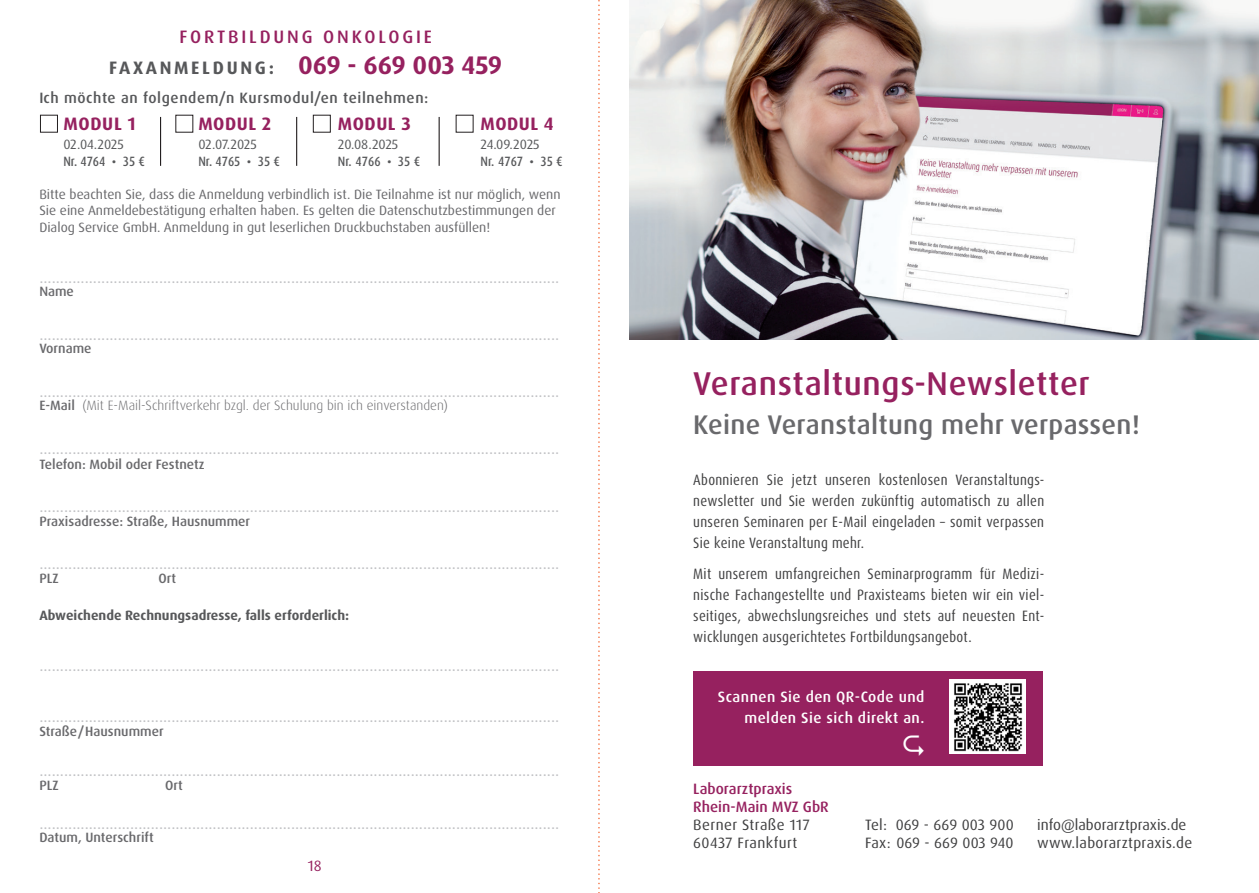
<style>
.page{position:relative;width:1259px;height:893px;background:#fff}
.page>*{position:absolute;margin:0;border:0;box-sizing:border-box;transform-origin:0 0}
.t1{font:500 33px "Dax Pro";letter-spacing:.02em;color:#96215f}
.t2{font:500 27px "Dax Pro";letter-spacing:.01em;color:#69696c}
.t3{font:700 18px "Dax Pro";letter-spacing:.15em;color:#57585a}
.t4{font:700 18px "Dax Pro";letter-spacing:.03em;color:#96215f}
.t5{font:500 18px "Dax Pro";letter-spacing:.16em;color:#96215f}
.t6{font:16.5px "Dax Pro";color:#bfc0c3}
.t7{font:condensed 15px/21px "Dax Pro";letter-spacing:.02em;color:#3e3e3f;text-align:justify}
.t8{font:15px "Dax Pro";letter-spacing:.015em;color:#3e3e3f}
.t9{font:500 15px "Dax Pro";letter-spacing:.04em;color:#57585a}
.t10{font:500 15px/21px "Dax Pro";letter-spacing:.03em;color:#fff;text-align:right}
.t11{font:500 15px "Dax Pro";color:#96215f}
.t12{font:15px "Dax Pro";letter-spacing:-.005em;color:#3e3e3f}
.t13{font:15px "Dax Pro";color:#96215f}
.t14{font:13.5px/16.5px "Dax Pro";color:#69696c}
.t15{font:500 13.5px "Dax Pro";color:#69696c}
.t16{font:300 13.5px "Dax Pro";color:#69696c}
.t17{font:700 13.5px "Dax Pro";color:#57585a}
.t18{font:500 condensed 13.5px "Dax Pro";color:#57585a}
.t19{font:13.5px "Dax Pro";letter-spacing:-.01em;color:#57585a}
.s1{font-size:25.5px;color:#96215f}
.s2{font-weight:500}
</style>
<div class="page">
<svg style="left:598px;top:0;width:2px;height:893px"></svg>
<div style="left:313px;top:115px;width:18px;height:18px;border:1px solid #231f20"></div>
<div style="left:40px;top:115px;width:18px;height:18px;border:1px solid #231f20"></div>
<hr style="left:160px;top:117px;width:1px;height:49px;background:#231f20">
<hr style="left:438px;top:117px;width:2px;height:49px;background:#231f20">
<hr style="left:296px;top:117px;width:1px;height:49px;background:#231f20">
<img style="left:629px;top:0;width:630px;height:339px">
<div style="left:693px;top:671px;width:350px;height:95px;background:#96215f"></div>
<div style="left:949px;top:680px;width:77px;height:74px;background:#fff"></div>
<img style="left:954px;top:683px;width:69px;height:69px">
<p class="t5" style="left:179px;top:25px;width:254px">FORTBILDUNG ONKOLOGIE</p>
<p class="t3" style="left:109px;top:56px;width:395px">FAXANMELDUNG: <span class="s1">069 - 669 003 459</span></p>
<p class="t9" style="left:39px;top:88px;width:390px">Ich möchte an folgendem/n Kursmodul/en teilnehmen:</p>
<p class="t4" style="left:63px;top:112px;width:74px">MODUL 1</p>
<p class="t4" style="left:198px;top:112px;width:74px">MODUL 2</p>
<p class="t4" style="left:338px;top:112px;width:74px">MODUL 3</p>
<p class="t4" style="left:480px;top:112px;width:75px">MODUL 4</p>
<p class="t19" style="left:63px;top:136px;width:62px">02.04.2025</p>
<p class="t19" style="left:198px;top:136px;width:60px">02.07.2025</p>
<p class="t19" style="left:338px;top:136px;width:62px">20.08.2025</p>
<p class="t19" style="left:480px;top:136px;width:61px">24.09.2025</p>
<p class="t18" style="left:63px;top:152px;width:83px">Nr. 4764 • 35 €</p>
<p class="t18" style="left:198px;top:152px;width:83px">Nr. 4765 • 35 €</p>
<p class="t18" style="left:338px;top:152px;width:83px">Nr. 4766 • 35 €</p>
<p class="t18" style="left:480px;top:152px;width:83px">Nr. 4767 • 35 €</p>
<p class="t14" style="left:39px;top:186px;width:523px">Bitte beachten Sie, dass die Anmeldung verbindlich ist. Die Teilnahme ist nur möglich, wenn<br>Sie eine Anmeldebestätigung erhalten haben. Es gelten die Datenschutzbestimmungen der<br>Dialog Service GmbH. Anmeldung in gut leserlichen Druckbuchstaben ausfüllen!</p>
<p class="t6" style="left:39px;top:266px;width:521px">..............................................................................................................................</p>
<p class="t15" style="left:39px;top:283px;width:36px">Name</p>
<p class="t6" style="left:39px;top:323px;width:521px">..............................................................................................................................</p>
<p class="t15" style="left:39px;top:340px;width:54px">Vorname</p>
<p class="t6" style="left:39px;top:380px;width:521px">..............................................................................................................................</p>
<p class="t16" style="left:39px;top:397px;width:410px"><span class="s2">E-Mail</span> (Mit E-Mail-Schriftverkehr bzgl. der Schulung bin ich einverstanden)</p>
<p class="t6" style="left:39px;top:437px;width:521px">..............................................................................................................................</p>
<p class="t15" style="left:39px;top:455px;width:167px">Telefon: Mobil oder Festnetz</p>
<p class="t6" style="left:39px;top:496px;width:521px">..............................................................................................................................</p>
<p class="t15" style="left:39px;top:512px;width:212px">Praxisadresse: Straße, Hausnummer</p>
<p class="t6" style="left:39px;top:553px;width:521px">..............................................................................................................................</p>
<p class="t15" style="left:39px;top:569px;width:21px">PLZ</p>
<p class="t15" style="left:158px;top:569px;width:19px">Ort</p>
<p class="t17" style="left:39px;top:607px;width:311px">Abweichende Rechnungsadresse, falls erforderlich:</p>
<p class="t6" style="left:39px;top:655px;width:521px">..............................................................................................................................</p>
<p class="t6" style="left:39px;top:706px;width:521px">..............................................................................................................................</p>
<p class="t15" style="left:39px;top:722px;width:126px">Straße/Hausnummer</p>
<p class="t6" style="left:39px;top:760px;width:521px">..............................................................................................................................</p>
<p class="t15" style="left:39px;top:776px;width:21px">PLZ</p>
<p class="t15" style="left:165px;top:776px;width:19px">Ort</p>
<p class="t6" style="left:39px;top:812px;width:521px">..............................................................................................................................</p>
<p class="t15" style="left:39px;top:829px;width:116px">Datum, Unterschrift</p>
<p class="t13" style="left:308px;top:856px;width:15px">18</p>
<p class="t1" style="left:693px;top:362px;width:398px">Veranstaltungs-Newsletter</p>
<p class="t2" style="left:693px;top:407px;width:448px">Keine Veranstaltung mehr verpassen!</p>
<p class="t7" style="left:693px;top:469px;width:352px">Abonnieren Sie jetzt unseren kostenlosen Veranstaltungs&shy;newsletter und Sie werden zukünftig automatisch zu allen unseren Seminaren per E-Mail eingeladen – somit verpassen Sie keine Veranstaltung mehr.</p>
<p class="t7" style="left:693px;top:564px;width:352px">Mit unserem umfangreichen Seminarprogramm für Medizi&shy;nische Fachangestellte und Praxisteams bieten wir ein viel&shy;seitiges, abwechslungsreiches und stets auf neuesten Ent&shy;wicklungen ausgerichtetes Fortbildungsangebot.</p>
<p class="t10" style="left:718px;top:687px;width:208px">Scannen Sie den QR-Code und melden Sie sich direkt an.</p>
<p class="t11" style="left:693px;top:779px;width:100px">Laborarztpraxis</p>
<p class="t11" style="left:693px;top:797px;width:137px">Rhein-Main MVZ GbR</p>
<p class="t8" style="left:693px;top:815px;width:118px">Berner Straße 117</p>
<p class="t8" style="left:693px;top:833px;width:106px">60437 Frankfurt</p>
<p class="t8" style="left:865px;top:815px;width:150px">Tel: 069 - 669 003 900</p>
<p class="t12" style="left:865px;top:833px;width:150px">Fax: 069 - 669 003 940</p>
<p class="t8" style="left:1037px;top:815px;width:151px">info@laborarztpraxis.de</p>
<p class="t8" style="left:1037px;top:833px;width:157px">www.laborarztpraxis.de</p>
</div>
